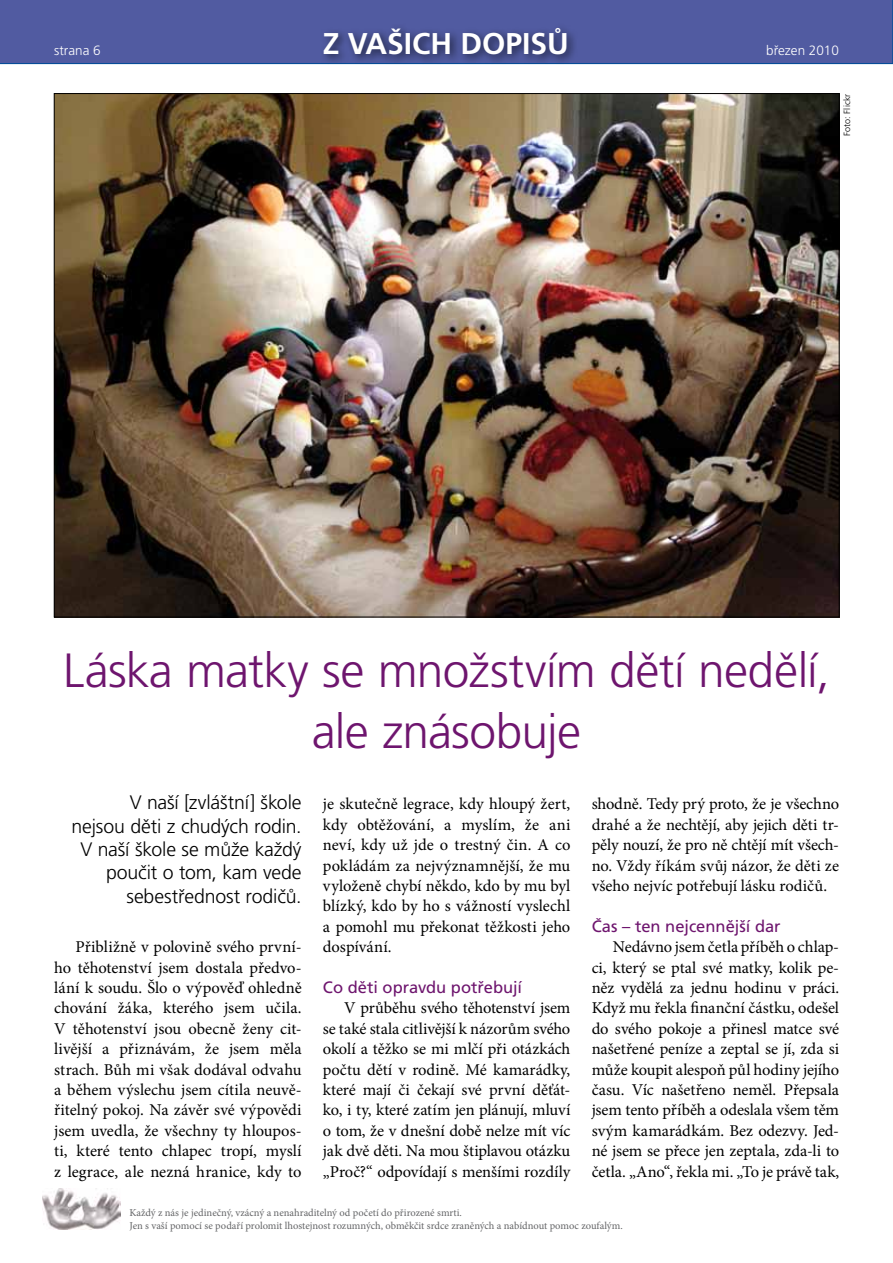
<style>
.page{position:relative;width:893px;height:1263px;background:#fff}
.page>*{position:absolute;margin:0;border:0;box-sizing:border-box;transform-origin:0 0}
.t1{font:300 48px/61.2px "Frutiger CE";letter-spacing:-.015em;color:#6e156e;text-align:center}
.t2{font:700 30px "Frutiger CE";color:#fff}
.t3{font:300 19.5px/23.4px "Frutiger CE";letter-spacing:-.005em;color:#000;text-align:right}
.t4{font:16.5px/20.4px "Minion Pro";color:#000;text-align:justify}
.t5{font:16.5px "Frutiger CE";color:#6e156e}
.t6{font:300 13.5px "Frutiger CE";color:#fff}
.t7{font:10.5px/12.6px "Minion Pro";color:#646567}
.t8{font:300 9px "Frutiger CE";letter-spacing:.015em;color:#000}
</style>
<div class="page">
<img style="left:56px;top:95px;width:782px;height:520px">
<div style="left:0;top:0;width:893px;height:64px;background:#515ba1"></div>
<img style="left:43px;top:1188px;width:78px;height:41px">
<div style="left:319px;top:22px;width:258px;height:43px;background:#000;opacity:.6"></div>
<p class="t6" style="left:54px;top:43px;width:48px">strana 6</p>
<h2 class="t2" style="left:323px;top:26px;width:248px">Z VAŠICH DOPISŮ</h2>
<p class="t6" style="left:766px;top:43px;width:74px">březen 2010</p>
<p class="t8" style="left:842px;top:136px;width:44px;rotate:-90deg">Foto: Flickr</p>
<h1 class="t1" style="left:63px;top:639px;width:768px">Láska matky se množstvím dětí nedělí, ale znásobuje</h1>
<p class="t3" style="left:72px;top:791px;width:232px">V naší [zvláštní] škole nejsou děti z chudých rodin.<br>V naší škole se může každý poučit o tom, kam vede sebestřednost rodičů.</p>
<p class="t4" style="left:54px;top:937px;width:249px;text-indent:21px">Přibližně v polovině svého první&shy;ho těhotenství jsem dostala předvo&shy;lání k soudu. Šlo o výpověď ohledně chování žáka, kterého jsem učila.<br>V těhotenství jsou obecně ženy cit&shy;livější a přiznávám, že jsem měla strach. Bůh mi však dodával odvahu a během výslechu jsem cítila neuvě&shy;řitelný pokoj. Na závěr své výpovědi jsem uvedla, že všechny ty hloupos&shy;ti, které tento chlapec tropí, myslí z legrace, ale nezná hranice, kdy to</p>
<p class="t4" style="left:323px;top:794px;width:249px">je skutečně legrace, kdy hloupý žert, kdy obtěžování, a myslím, že ani neví, kdy už jde o trestný čin. A co pokládám za nejvýznamnější, že mu vyloženě chybí někdo, kdo by mu byl blízký, kdo by ho s vážností vyslechl a pomohl mu překonat těžkosti jeho dospívání.</p>
<p class="t5" style="left:323px;top:978px;width:201px">Co děti opravdu potřebují</p>
<p class="t4" style="left:323px;top:998px;width:249px;text-indent:21px">V průběhu svého těhotenství jsem se také stala citlivější k názorům svého okolí a těžko se mi mlčí při otázkách počtu dětí v rodině. Mé kamarádky, které mají či čekají své první děťát&shy;ko, i ty, které zatím jen plánují, mluví o tom, že v dnešní době nelze mít víc jak dvě děti. Na mou štiplavou otázku „Proč?“ odpovídají s menšími rozdíly</p>
<p class="t4" style="left:592px;top:794px;width:249px">shodně. Tedy prý proto, že je všechno drahé a že nechtějí, aby jejich děti tr&shy;pěly nouzí, že pro ně chtějí mít všech&shy;no. Vždy říkám svůj názor, že děti ze všeho nejvíc potřebují lásku rodičů.</p>
<p class="t5" style="left:592px;top:917px;width:191px">Čas – ten nejcennější dar</p>
<p class="t4" style="left:592px;top:937px;width:249px;text-indent:21px">Nedávno jsem četla příběh o chlap&shy;ci, který se ptal své matky, kolik pe&shy;něz vydělá za jednu hodinu v práci.<br>Když mu řekla finanční částku, odešel do svého pokoje a přinesl matce své našetřené peníze a zeptal se jí, zda si může koupit alespoň půl hodiny jejího času. Víc našetřeno neměl. Přepsala jsem tento příběh a odeslala všem těm svým kamarádkám. Bez odezvy. Jed&shy;né jsem se přece jen zeptala, zda-li to četla. „Ano“, řekla mi. „To je právě tak,</p>
<p class="t7" style="left:129px;top:1207px;width:495px">Každý z nás je jedinečný, vzácný a nenahraditelný od početí do přirozené smrti.<br>Jen s vaší pomocí se podaří prolomit lhostejnost rozumných, obměkčit srdce zraněných a nabídnout pomoc zoufalým.</p>
</div>
